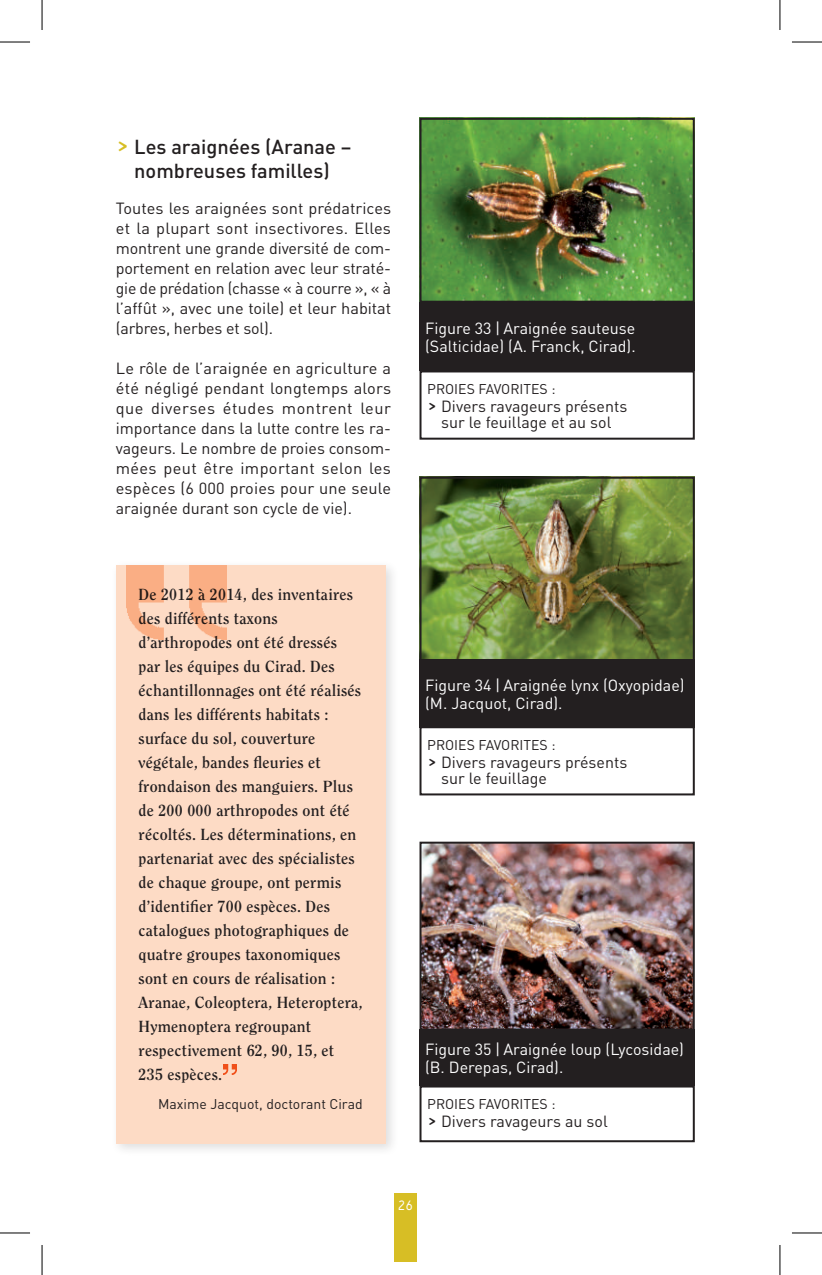
<style>
.page{position:relative;width:822px;height:1275px;background:#fff}
.page>*{position:absolute;margin:0;border:0;box-sizing:border-box;transform-origin:0 0}
.t1{font:500 20px/24px "DIN";color:#231f20;text-align:center}
.t2{font:16px/20px "DIN";color:#231f20;text-align:justify}
.t3{font:700 16px/24px "Clearface";letter-spacing:.015em;color:#231f20}
.t4{font:16px/18px "DIN";color:#fff}
.t5{font:14px "DIN";color:#231f20}
.t6{font:14px "VSV Melon Regular";color:#fff}
.s1{font-family:"VSV Melon Regular";font-weight:400;font-size:30px;color:#d7be25}
.s2{font-family:"VSV Melon Regular";font-size:22px}
</style>
<div class="page">
<img style="left:422px;top:121px;width:269px;height:179px">
<div style="left:419px;top:118px;width:275px;height:185px;border:2px solid #231f20"></div>
<div style="left:419px;top:303px;width:275px;height:68px;background:#231f20"></div>
<div style="left:419px;top:370px;width:275px;height:70px;border:2px solid #231f20"></div>
<img style="left:422px;top:480px;width:269px;height:178px">
<div style="left:419px;top:477px;width:275px;height:184px;border:2px solid #231f20"></div>
<div style="left:419px;top:659px;width:275px;height:68px;background:#231f20"></div>
<div style="left:419px;top:726px;width:275px;height:69px;border:2px solid #231f20"></div>
<div style="left:419px;top:1028px;width:275px;height:57px;background:#231f20"></div>
<div style="left:419px;top:1085px;width:275px;height:57px;border:2px solid #231f20"></div>
<img style="left:419px;top:841px;width:276px;height:190px">
<div style="left:110px;top:559px;width:288px;height:597px;background:#231f20;opacity:.15"></div>
<div style="left:116px;top:565px;width:269px;height:578px;background:#fddbc5"></div>
<img style="left:126px;top:565px;width:100px;height:75px">
<img style="left:223px;top:1064px;width:14px;height:10px">
<div style="left:393px;top:1193px;width:23px;height:68px;background:#d7be25"></div>
<hr style="left:0;top:42px;width:30px;height:1px;background:#000">
<hr style="left:791px;top:42px;width:30px;height:1px;background:#000">
<hr style="left:0;top:1232px;width:30px;height:1px;background:#000">
<hr style="left:791px;top:1232px;width:30px;height:1px;background:#000">
<hr style="left:42px;top:0;width:1px;height:30px;background:#000">
<hr style="left:42px;top:1245px;width:1px;height:30px;background:#000">
<hr style="left:779px;top:0;width:1px;height:30px;background:#000">
<hr style="left:779px;top:1245px;width:1px;height:30px;background:#000">
<p class="t1" style="left:116px;top:134px;width:237px"><span class="s1">&gt;</span> Les araignées (Aranae – nombreuses familles)</p>
<p class="t2" style="left:116px;top:198px;width:277px">Toutes les araignées sont prédatrices et la plupart sont insectivores. Elles montrent une grande diversité de com&shy;portement en relation avec leur straté&shy;gie de prédation (chasse « à courre », « à l’affût », avec une toile) et leur habitat (arbres, herbes et sol).</p>
<p class="t2" style="left:116px;top:358px;width:276px">Le rôle de l’araignée en agriculture a été négligé pendant longtemps alors que diverses études montrent leur importance dans la lutte contre les ra&shy;vageurs. Le nombre de proies consom&shy;mées peut être important selon les espèces (6 000 proies pour une seule araignée durant son cycle de vie).</p>
<p class="t4" style="left:425px;top:319px;width:212px">Figure 33 | Araignée sauteuse (Salticidae) (A. Franck, Cirad).</p>
<p class="t5" style="left:427px;top:380px;width:130px">PROIES FAVORITES :</p>
<p class="t2" style="left:427px;top:398px;width:201px;line-height:16px;text-align:center"><span class="s2">&gt;</span> Divers ravageurs présents sur le feuillage et au sol</p>
<p class="t3" style="left:138px;top:582px;width:225px">De 2012 à 2014, des inventaires des différents taxons d’arthropodes ont été dressés par les équipes du Cirad. Des échantillonnages ont été réalisés dans les différents habitats : surface du sol, couverture végétale, bandes fleuries et frondaison des manguiers. Plus de 200 000 arthropodes ont été récoltés. Les déterminations, en partenariat avec des spécialistes de chaque groupe, ont permis d’identifier 700 espèces. Des catalogues photographiques de quatre groupes taxonomiques sont en cours de réalisation :<br>Aranae, Coleoptera, Heteroptera,<br>Hymenoptera regroupant respectivement 62, 90, 15, et<br>235 espèces.</p>
<p class="t5" style="left:158px;top:1094px;width:206px">Maxime Jacquot, doctorant Cirad</p>
<p class="t4" style="left:425px;top:676px;width:261px">Figure 34 | Araignée lynx (Oxyopidae) (M. Jacquot, Cirad).</p>
<p class="t5" style="left:427px;top:736px;width:130px">PROIES FAVORITES :</p>
<p class="t2" style="left:441px;top:753px;width:187px;line-height:16px;text-indent:-14px"><span class="s2">&gt;</span> Divers ravageurs présents sur le feuillage</p>
<p class="t4" style="left:425px;top:1039px;width:260px">Figure 35 | Araignée loup (Lycosidae) (B. Derepas, Cirad).</p>
<p class="t5" style="left:427px;top:1095px;width:130px">PROIES FAVORITES :</p>
<p class="t2" style="left:427px;top:1111px;width:182px"><span class="s2">&gt;</span> Divers ravageurs au sol</p>
<p class="t6" style="left:397px;top:1196px;width:17px">26</p>
</div>
